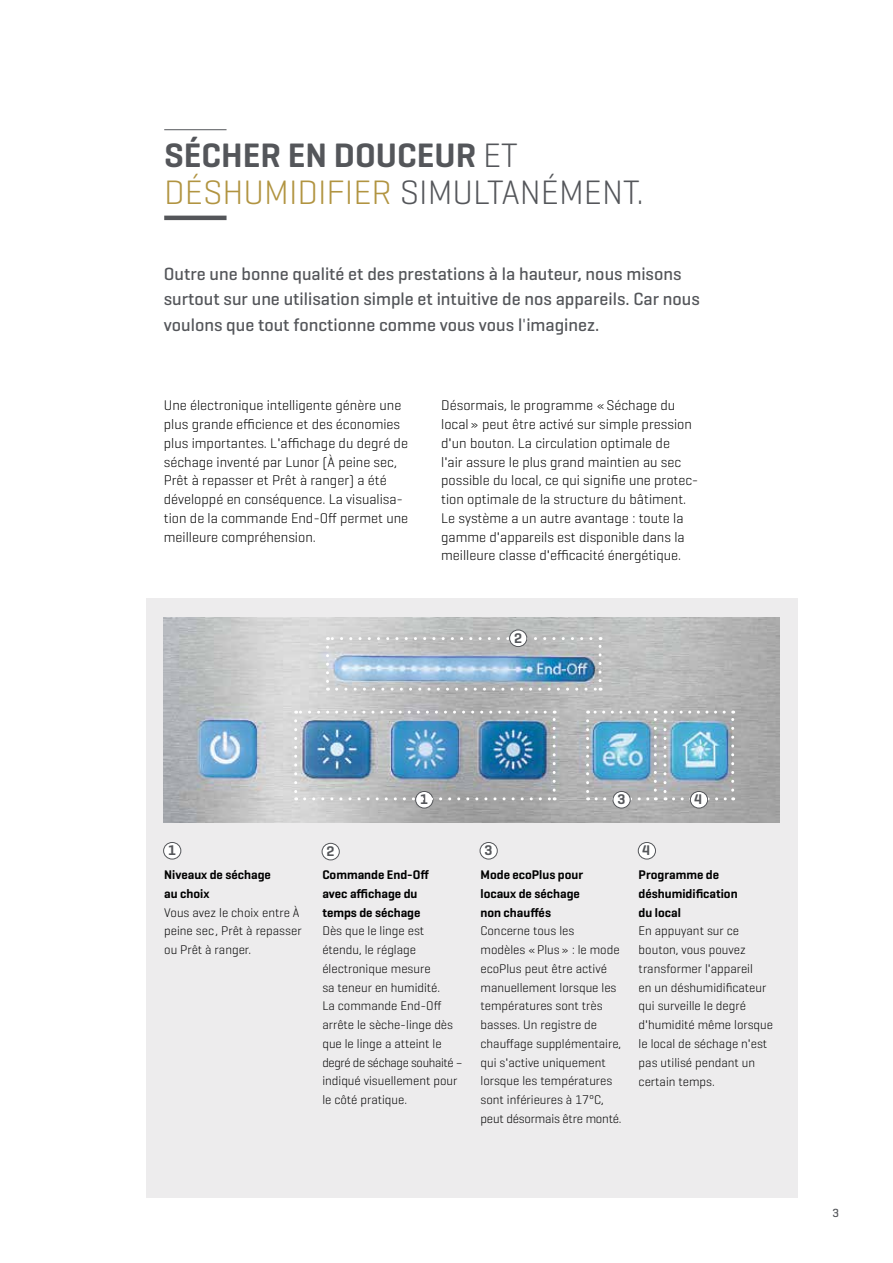
<style>
.page{position:relative;width:893px;height:1263px;background:#fff}
.page>*{position:absolute;margin:0;border:0;box-sizing:border-box;transform-origin:0 0}
.t1{font:300 34.5px/37.5px "Geogrotesque";color:#54565a}
.t2{font:500 18px/25.5px "Geogrotesque";color:#54565a}
.t3{font:300 14.25px/18.8px "Geogrotesque";color:#000}
.t4{font:600 14.25px "Geogrotesque";color:#54565a}
.t5{font:300 12.75px/18.8px "Geogrotesque";color:#000}
.t6{font:600 12.75px/18.8px "Geogrotesque";color:#000}
.t7{font:500 12px "Geogrotesque";color:#54565a}
.s1{font-weight:600}
.s2{color:#b19441}
.s3{font-weight:400}
</style>
<div class="page">
<div style="left:146px;top:598px;width:652px;height:600px;background:#edeced"></div>
<hr style="left:164px;top:129px;width:63px;height:1px;background:#54565a">
<hr style="left:164px;top:216px;width:63px;height:4px;background:#54565a">
<img style="left:164px;top:617px;width:616px;height:206px">
<div style="left:416px;top:791px;width:17px;height:17px;background:#fff;border-radius:50%"></div>
<div style="left:415px;top:791px;width:18px;height:17px;border:1px solid #54565a;border-radius:50%"></div>
<div style="left:164px;top:842px;width:17px;height:17px;background:#fff;border-radius:50%"></div>
<div style="left:163px;top:842px;width:18px;height:17px;border:1px solid #54565a;border-radius:50%"></div>
<svg style="left:294px;top:721px;width:3px;height:79px"></svg>
<svg style="left:305px;top:797px;width:250px;height:3px"></svg>
<svg style="left:553px;top:711px;width:3px;height:79px"></svg>
<svg style="left:296px;top:711px;width:249px;height:3px"></svg>
<svg style="left:586px;top:721px;width:3px;height:79px"></svg>
<svg style="left:596px;top:797px;width:60px;height:3px"></svg>
<svg style="left:654px;top:711px;width:3px;height:79px"></svg>
<svg style="left:588px;top:711px;width:59px;height:3px"></svg>
<svg style="left:663px;top:721px;width:3px;height:79px"></svg>
<svg style="left:673px;top:797px;width:61px;height:3px"></svg>
<svg style="left:731px;top:711px;width:3px;height:79px"></svg>
<svg style="left:665px;top:711px;width:59px;height:3px"></svg>
<svg style="left:326px;top:647px;width:3px;height:44px"></svg>
<svg style="left:337px;top:688px;width:264px;height:3px"></svg>
<svg style="left:599px;top:637px;width:3px;height:44px"></svg>
<svg style="left:327px;top:637px;width:264px;height:3px"></svg>
<div style="left:510px;top:630px;width:17px;height:16px;background:#fff;border-radius:50%"></div>
<div style="left:509px;top:629px;width:18px;height:18px;border:1px solid #54565a;border-radius:50%"></div>
<div style="left:613px;top:791px;width:17px;height:17px;background:#fff;border-radius:50%"></div>
<div style="left:612px;top:791px;width:19px;height:17px;border:1px solid #54565a;border-radius:50%"></div>
<div style="left:480px;top:842px;width:17px;height:17px;background:#fff;border-radius:50%"></div>
<div style="left:480px;top:842px;width:18px;height:17px;border:1px solid #54565a;border-radius:50%"></div>
<div style="left:690px;top:791px;width:18px;height:17px;background:#fff;border-radius:50%"></div>
<div style="left:690px;top:791px;width:18px;height:17px;border:1px solid #54565a;border-radius:50%"></div>
<div style="left:638px;top:842px;width:17px;height:17px;background:#fff;border-radius:50%"></div>
<div style="left:638px;top:842px;width:18px;height:17px;border:1px solid #54565a;border-radius:50%"></div>
<div style="left:322px;top:843px;width:17px;height:17px;background:#fff;border-radius:50%"></div>
<div style="left:322px;top:843px;width:18px;height:17px;border:1px solid #54565a;border-radius:50%"></div>
<h1 class="t1" style="left:164px;top:135px;width:481px"><span class="s1">SÉCHER EN DOUCEUR</span> ET<br><span class="s2">DÉSHUMIDIFIER</span> SIMULTANÉMENT.</h1>
<h2 class="t2" style="left:164px;top:261px;width:537px">Outre une bonne qualité et des prestations à la hauteur, nous misons surtout sur une utilisation simple et intuitive de nos appareils. Car nous voulons que tout fonctionne comme vous vous l<span class="s3">'</span>imaginez.</h2>
<p class="t3" style="left:164px;top:396px;width:246px">Une électronique intelligente génère une plus grande efficience et des économies plus importantes. L<span class="s3">'</span>affichage du degré de séchage inventé par Lunor (À peine sec, Prêt à repasser et Prêt à ranger) a été développé en conséquence. La visualisa&shy;tion de la commande End-Off permet une meilleure compréhension.</p>
<p class="t3" style="left:441px;top:396px;width:259px">Désormais, le programme «Séchage du local» peut être activé sur simple pression d<span class="s3">'</span>un bouton. La circulation optimale de<br>l<span class="s3">'</span>air assure le plus grand maintien au sec possible du local, ce qui signifie une protec&shy;tion optimale de la structure du bâtiment.<br>Le système a un autre avantage : toute la gamme d<span class="s3">'</span>appareils est disponible dans la meilleure classe d<span class="s3">'</span>efficacité énergétique.</p>
<p class="t4" style="left:514px;top:629px;width:10px">2</p>
<p class="t4" style="left:168px;top:841px;width:10px">1</p>
<p class="t6" style="left:164px;top:865px;width:108px">Niveaux de séchage au choix</p>
<p class="t5" style="left:164px;top:902px;width:139px">Vous avez le choix entre À peine sec , Prêt à repasser ou Prêt à ranger.</p>
<p class="t4" style="left:420px;top:790px;width:10px">1</p>
<p class="t4" style="left:617px;top:790px;width:10px">3</p>
<p class="t4" style="left:484px;top:841px;width:10px">3</p>
<p class="t4" style="left:326px;top:842px;width:10px">2</p>
<p class="t4" style="left:642px;top:841px;width:10px">4</p>
<p class="t4" style="left:694px;top:790px;width:10px">4</p>
<p class="t6" style="left:322px;top:865px;width:108px">Commande End-Off avec affichage du temps de séchage</p>
<p class="t5" style="left:322px;top:921px;width:142px">Dès que le linge est étendu, le réglage électronique mesure<br>sa teneur en humidité.<br>La commande End-Off arrête le sèche-linge dès que le linge a atteint le degré de séchage souhaité – indiqué visuellement pour le côté pratique.</p>
<p class="t6" style="left:480px;top:865px;width:104px">Mode ecoPlus pour locaux de séchage non chauffés</p>
<p class="t5" style="left:480px;top:921px;width:143px">Concerne tous les modèles «Plus» : le mode ecoPlus peut être activé manuellement lorsque les températures sont très basses. U n registre de chauffage supplémentaire, qui s<span class="s3">'</span>active uniquement lorsque les températures sont inférieures à 17°C, peut désormais être monté.</p>
<p class="t6" style="left:639px;top:865px;width:100px">Programme de déshumidification du local</p>
<p class="t5" style="left:639px;top:921px;width:136px">En appuyant sur ce bouton, vous pouvez transformer l<span class="s3">'</span>appareil<br>en un déshumidificateur qui surveille le degré d<span class="s3">'</span>humidité même lorsque le local de séchage n<span class="s3">'</span>est pas utilisé pendant un certain temps.</p>
<p class="t7" style="left:832px;top:1205px;width:8px">3</p>
</div>
